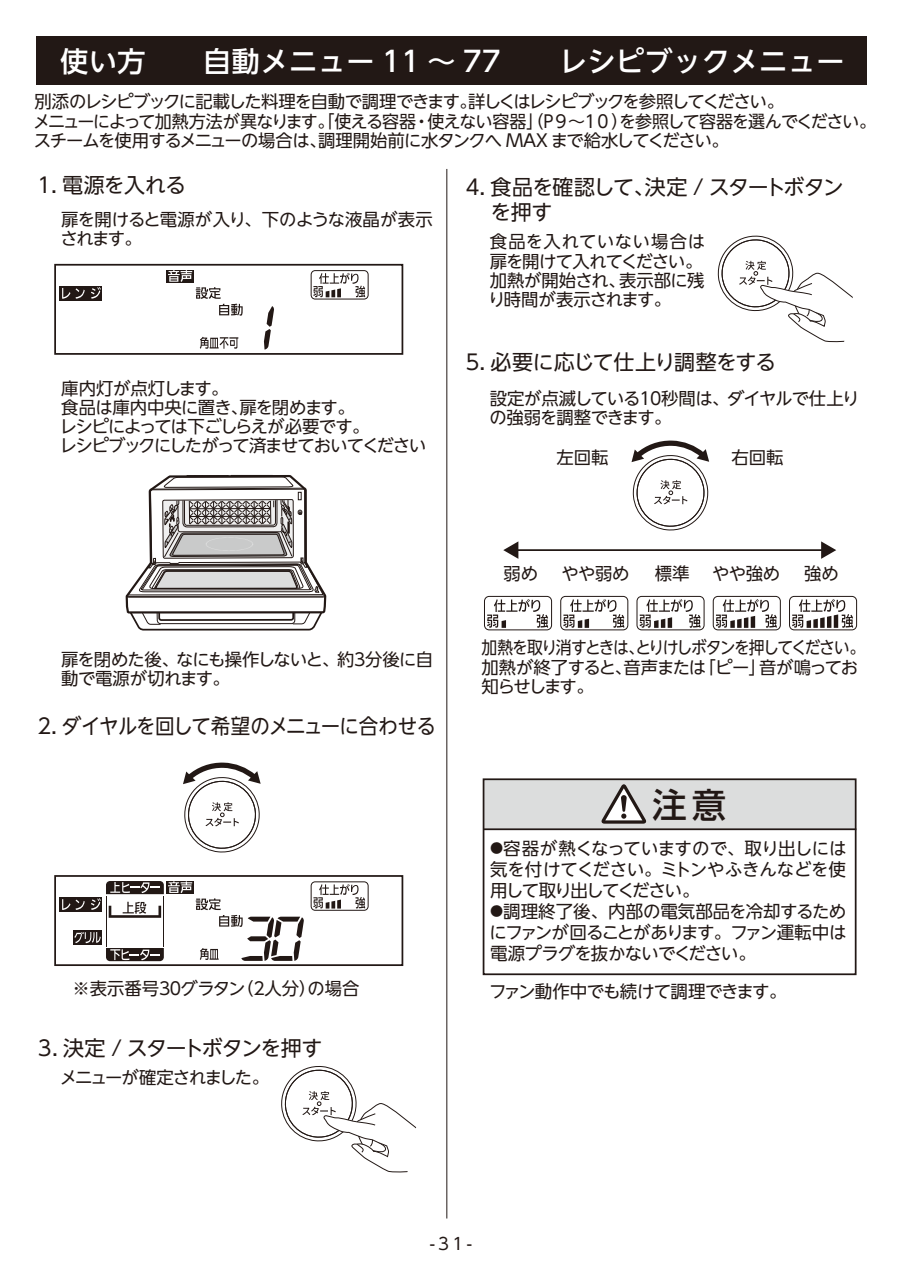
<style>
.page{position:relative;width:903px;height:1275px;background:#fff}
.page>*{position:absolute;margin:0;border:0;box-sizing:border-box;transform-origin:0 0}
.t1{font:500 34.48px "UD Shin Go NT Pro";color:#221815}
.t2{font:500 28px "UD Shin Go NT Pro";letter-spacing:.02em;color:#fff}
.t3{font:21px/24.8px "UD Shin Go NT Pro";letter-spacing:-.045em;color:#221815}
.t4{font:21px "UD Shin Go NT Pro";letter-spacing:-.07em;color:#221815}
.t5{font:17.5px/21px "UD Shin Go NT Pro";letter-spacing:-.05em;color:#221815;text-align:justify}
.t6{font:17.32px/19.2px "UD Shin Go NT Pro";letter-spacing:-.06em;color:#221815}
.t7{font:17.32px/19.2px "UD Shin Go NT Pro";letter-spacing:-.085em;color:#221815;scale:.91 1}
.t8{font:17.32px/19.2px "UD Shin Go NT Pro";letter-spacing:-.015em;color:#221815}
.t9{font:17.32px/19.2px "UD Shin Go NT Pro";letter-spacing:-.04em;color:#221815}
.t10{font:17.32px "UD Shin Go NT Pro";letter-spacing:-.035em;color:#221815}
.t11{font:17.32px "UD Shin Go NT Pro";letter-spacing:-.09em;color:#221815}
.t12{font:16.62px "UD Shin Go NT Pro";color:#221815}
.s1{font-size:13.12px}
</style>
<div class="page">
<div style="left:54px;top:875px;width:349px;height:91px;border:2px solid #221815"></div>
<div style="left:60px;top:897px;width:42px;height:15px;background:#221815"></div>
<svg style="left:62px;top:881px;width:242px;height:80px"></svg>
<hr style="left:106px;top:896px;width:1px;height:50px;background:#221815">
<hr style="left:163px;top:896px;width:1px;height:50px;background:#221815">
<svg style="left:310px;top:881px;width:59px;height:30px"></svg>
<div style="left:36px;top:36px;width:830px;height:49px;background:#221815"></div>
<hr style="left:446px;top:169px;width:1px;height:1049px;background:#221815">
<div style="left:54px;top:264px;width:349px;height:91px;border:2px solid #221815"></div>
<div style="left:60px;top:286px;width:42px;height:14px;background:#221815"></div>
<svg style="left:62px;top:288px;width:8px;height:11px"></svg>
<svg style="left:76px;top:287px;width:25px;height:14px"></svg>
<svg style="left:310px;top:270px;width:59px;height:30px"></svg>
<div style="left:483px;top:779px;width:373px;height:50px;background:#dcdddd"></div>
<svg style="left:601px;top:784px;width:46px;height:40px"></svg>
<div style="left:483px;top:778px;width:373px;height:197px;border:2px solid #221815"></div>
<hr style="left:483px;top:828px;width:373px;height:2px;background:#221815">
<svg style="left:162px;top:263px;width:132px;height:92px"></svg>
<svg style="left:125px;top:474px;width:202px;height:157px"></svg>
<svg style="left:789px;top:595px;width:68px;height:36px"></svg>
<svg style="left:712px;top:595px;width:69px;height:36px"></svg>
<svg style="left:636px;top:595px;width:69px;height:36px"></svg>
<svg style="left:560px;top:595px;width:69px;height:36px"></svg>
<svg style="left:484px;top:595px;width:68px;height:36px"></svg>
<hr style="left:516px;top:549px;width:308px;height:2px;background:#221815">
<svg style="left:503px;top:541px;width:15px;height:18px"></svg>
<svg style="left:821px;top:541px;width:15px;height:18px"></svg>
<svg style="left:183px;top:762px;width:78px;height:91px"></svg>
<svg style="left:631px;top:440px;width:79px;height:91px"></svg>
<svg style="left:281px;top:1066px;width:136px;height:107px"></svg>
<svg style="left:717px;top:235px;width:136px;height:108px"></svg>
<svg style="left:200px;top:337px;width:38px;height:12px"></svg>
<h2 class="t2" style="left:60px;top:38px;width:786px">使い方　　自動メニュー 11 ～ 77　　レシピブックメニュー</h2>
<p class="t6" style="left:33px;top:92px;width:844px">別添のレシピブックに記載した料理を自動で調理できます。詳しくはレシピブックを参照してください。<br>メニューによって加熱方法が異なります。「使える容器・使えない容器」（P９～１０）を参照して容器を選んでください。スチームを使用するメニューの場合は、調理開始前に水タンクへ MAX まで給水してください。</p>
<p class="t3" style="left:34px;top:172px;width:154px">１．電源を入れる</p>
<p class="t9" style="left:60px;top:209px;width:374px">扉を開けると電源が入り、下のような液晶が表示されます。</p>
<p class="t6" style="left:60px;top:378px;width:368px">庫内灯が点灯します。<br>食品は庫内中央に置き、扉を閉めます。<br>レシピによっては下ごしらえが必要です。<br>レシピブックにしたがって済ませておいてください</p>
<p class="t3" style="left:490px;top:174px;width:355px;text-indent:-28px">４．食品を確認して、決定 / スタートボタンを押す</p>
<p class="t8" style="left:488px;top:232px;width:218px">食品を入れていない場合は扉を開けて入れてください。加熱が開始され、表示部に残り時間が表示されます。</p>
<p class="t3" style="left:462px;top:349px;width:316px">５．必要に応じて仕上り調整をする</p>
<p class="t6" style="left:489px;top:388px;width:371px">設定が点滅している１０秒間は、ダイヤルで仕上りの強弱を調整できます。</p>
<p class="t6" style="left:556px;top:447px;width:54px">左回転</p>
<p class="t6" style="left:731px;top:447px;width:54px">右回転</p>
<p class="t6" style="left:61px;top:649px;width:373px">扉を閉めた後、なにも操作しないと、約３分後に自動で電源が切れます。</p>
<p class="t3" style="left:34px;top:713px;width:404px">２．ダイヤルを回して希望のメニューに合わせる</p>
<p class="t10" style="left:72px;top:975px;width:288px">※表示番号３０グラタン（２人分）の場合</p>
<p class="t4" style="left:38px;top:1031px;width:286px">3．決定 / スタートボタンを押す</p>
<p class="t11" style="left:60px;top:1064px;width:211px">メニューが確定されました。</p>
<p class="t6" style="left:503px;top:564px;width:36px">弱め</p>
<p class="t6" style="left:561px;top:564px;width:70px">やや弱め</p>
<p class="t6" style="left:655px;top:564px;width:36px">標準</p>
<p class="t6" style="left:712px;top:564px;width:70px">やや強め</p>
<p class="t6" style="left:804px;top:564px;width:36px">強め</p>
<p class="t7" style="left:481px;top:638px;width:423px">加熱を取り消すときは、とりけしボタンを押してください。加熱が終了すると､音声または「ピー」音が鳴ってお知らせします。</p>
<h1 class="t1" style="left:652px;top:777px;width:75px">注意</h1>
<p class="t5" style="left:490px;top:837px;width:358px"><span class="s1">●</span>容器が熱くなっていますので、取り出しには気を付けてください。ミトンやふきんなどを使用して取り出してください。</p>
<p class="t5" style="left:489px;top:900px;width:358px"><span class="s1">●</span>調理終了後、内部の電気部品を冷却するためにファンが回ることがあります。ファン運転中は電源プラグを抜かないでください。</p>
<p class="t5" style="left:489px;top:980px;width:299px">ファン動作中でも続けて調理できます。</p>
<p class="t12" style="left:430px;top:1231px;width:44px">-31-</p>
</div>
